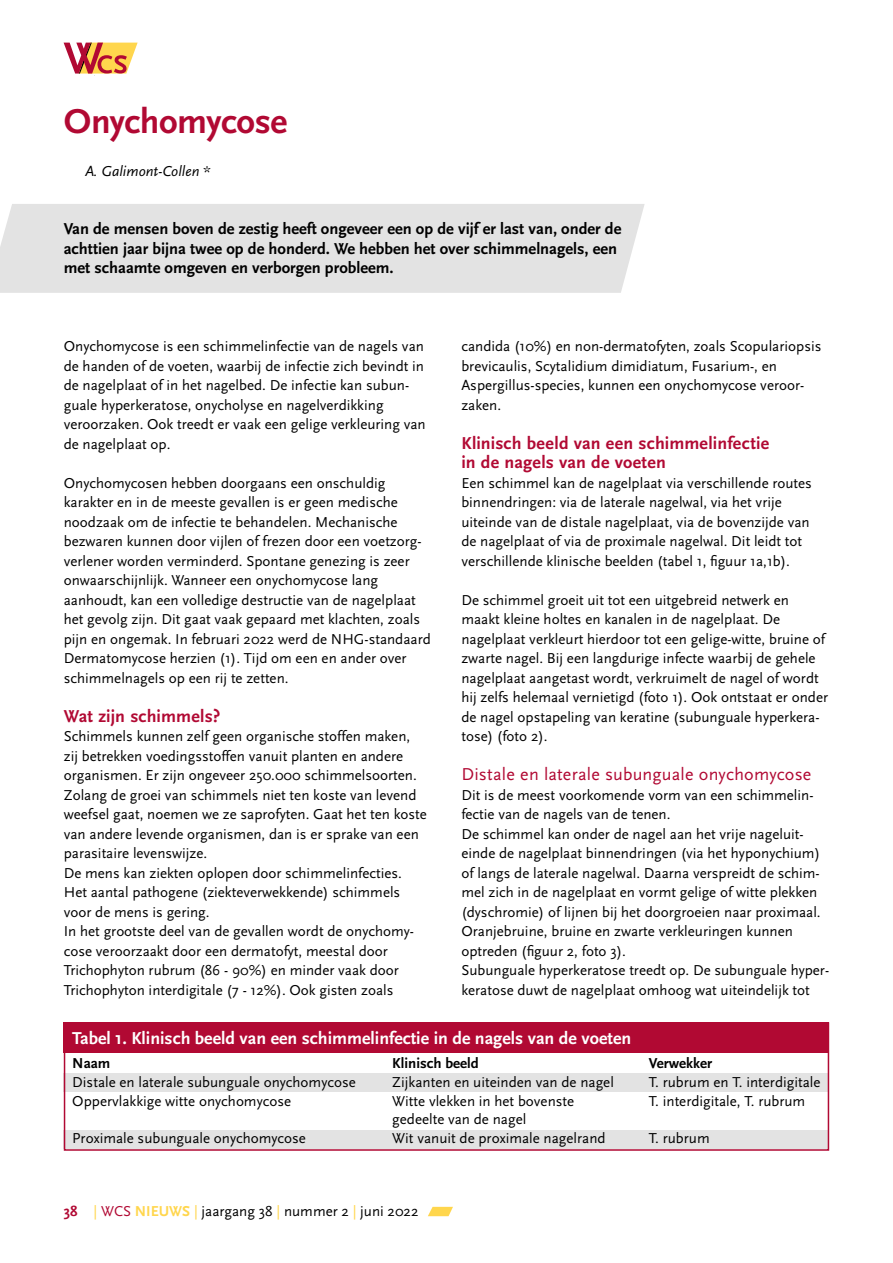
<style>
.page{position:relative;width:893px;height:1263px;background:#fff}
.page>*{position:absolute;margin:0;border:0;box-sizing:border-box;transform-origin:0 0}
.t1{font:700 36px "Scala Sans";letter-spacing:-.015em;color:#b10933}
.t2{font:700 18px/19.5px "Scala Sans";letter-spacing:.01em;color:#b10933}
.t3{font:700 18px "Scala Sans";color:#fff}
.t4{font:18px "Scala Sans";letter-spacing:.01em;color:#b10933}
.t5{font:700 16.5px/19.5px "Scala Sans";color:#000}
.t6{font:15px/19.5px "Scala Sans";color:#000}
.t7{font:700 15px "Scala Sans";color:#000}
.t8{font:italic 15px "Scala Sans";color:#000}
.s1{font-weight:700;color:#b10933}
.s2{color:#ffd64d}
.s3{color:#b10933}
.s4{font-weight:700;color:#ffd64d}
</style>
<div class="page">
<svg style="left:63px;top:42px;width:75px;height:2px"></svg>
<svg style="left:64px;top:43px;width:74px;height:31px"></svg>
<svg style="left:428px;top:1207px;width:25px;height:9px"></svg>
<div style="left:0;top:204px;width:645px;height:89px;background:#e3e3e3"></div>
<div style="left:64px;top:1073px;width:765px;height:18px;background:#e3e3e3"></div>
<div style="left:64px;top:1130px;width:765px;height:19px;background:#e3e3e3"></div>
<div style="left:64px;top:1022px;width:765px;height:31px;background:#b10933"></div>
<div style="left:64px;top:1022px;width:765px;height:129px;border:2px solid #b10933"></div>
<h1 class="t1" style="left:64px;top:102px;width:225px">Onychomycose</h1>
<p class="t8" style="left:85px;top:163px;width:127px">A. Galimont-Collen *</p>
<p class="t5" style="left:64px;top:220px;width:559px">Van de mensen boven de zestig heeft ongeveer een op de vijf er last van, onder de achttien jaar bijna twee op de honderd. We hebben het over schimmelnagels, een met schaamte omgeven en verborgen probleem.</p>
<p class="t6" style="left:64px;top:337px;width:363px">Onychomycose is een schimmelinfectie van de nagels van de handen of de voeten, waarbij de infectie zich bevindt in de nagelplaat of in het nagelbed. De infectie kan subun&shy;guale hyperkeratose, onycholyse en nagelverdikking veroorzaken. Ook treedt er vaak een gelige verkleuring van de nagelplaat op.</p>
<p class="t6" style="left:64px;top:473px;width:369px">Onychomycosen hebben doorgaans een onschuldig karakter en in de meeste gevallen is er geen medische noodzaak om de infectie te behandelen. Mechanische bezwaren kunnen door vijlen of frezen door een voetzorg&shy;verlener worden verminderd. Spontane genezing is zeer onwaarschijnlijk. Wanneer een onychomycose lang aanhoudt, kan een volledige destructie van de nagelplaat het gevolg zijn. Dit gaat vaak gepaard met klachten, zoals pijn en ongemak. In februari 2022 werd de NHG-standaard Dermatomycose herzien (1). Tijd om een en ander over schimmelnagels op een rij te zetten.</p>
<p class="t2" style="left:64px;top:707px;width:158px">Wat zijn schimmels?</p>
<p class="t6" style="left:64px;top:727px;width:365px">Schimmels kunnen zelf geen organische stoffen maken, zij betrekken voedingsstoffen vanuit planten en andere organismen. Er zijn ongeveer 250.000 schimmelsoorten.<br>Zolang de groei van schimmels niet ten koste van levend weefsel gaat, noemen we ze saprofyten. Gaat het ten koste van andere levende organismen, dan is er sprake van een parasitaire levenswijze.<br>De mens kan ziekten oplopen door schimmelinfecties.<br>Het aantal pathogene (ziekteverwekkende) schimmels voor de mens is gering.<br>In het grootste deel van de gevallen wordt de onychomy&shy;cose veroorzaakt door een dermatofyt, meestal door Trichophyton rubrum (86 - 90%) en minder vaak door Trichophyton interdigitale (7 - 12%). Ook gisten zoals</p>
<p class="t6" style="left:461px;top:337px;width:362px">candida (10%) en non-dermatofyten, zoals Scopulariopsis brevicaulis, Scytalidium dimidiatum, Fusarium-, en Aspergillus-species, kunnen een onychomycose veroor&shy;zaken.</p>
<p class="t2" style="left:461px;top:434px;width:310px">Klinisch beeld van een schimmelinfectie in de nagels van de voeten</p>
<p class="t6" style="left:461px;top:473px;width:352px">Een schimmel kan de nagelplaat via verschillende routes binnendringen: via de laterale nagelwal, via het vrije uiteinde van de distale nagelplaat, via de bovenzijde van de nagelplaat of via de proximale nagelwal. Dit leidt tot verschillende klinische beelden (tabel 1, figuur 1a,1b).</p>
<p class="t6" style="left:461px;top:590px;width:368px">De schimmel groeit uit tot een uitgebreid netwerk en maakt kleine holtes en kanalen in de nagelplaat. De nagelplaat verkleurt hierdoor tot een gelige-witte, bruine of zwarte nagel. Bij een langdurige infecte waarbij de gehele nagelplaat aangetast wordt, verkruimelt de nagel of wordt hij zelfs helemaal vernietigd (foto 1). Ook ontstaat er onder de nagel opstapeling van keratine (subunguale hyperkera&shy;tose) (foto 2).</p>
<p class="t4" style="left:461px;top:765px;width:351px">Distale en laterale subunguale onychomycose</p>
<p class="t6" style="left:461px;top:785px;width:369px">Dit is de meest voorkomende vorm van een schimmelin&shy;fectie van de nagels van de tenen.<br>De schimmel kan onder de nagel aan het vrije nageluit&shy;einde de nagelplaat binnendringen (via het hyponychium) of langs de laterale nagelwal. Daarna verspreidt de schim&shy;mel zich in de nagelplaat en vormt gelige of witte plekken (dyschromie) of lijnen bij het doorgroeien naar proximaal.<br>Oranjebruine, bruine en zwarte verkleuringen kunnen optreden (figuur 2, foto 3).<br>Subunguale hyperkeratose treedt op. De subunguale hyper&shy;keratose duwt de nagelplaat omhoog wat uiteindelijk tot</p>
<p class="t3" style="left:72px;top:1028px;width:560px">Tabel 1. Klinisch beeld van een schimmelinfectie in de nagels van de voeten</p>
<p class="t7" style="left:72px;top:1055px;width:40px">Naam</p>
<p class="t7" style="left:392px;top:1055px;width:88px">Klinisch beeld</p>
<p class="t7" style="left:649px;top:1055px;width:65px">Verwekker</p>
<p class="t6" style="left:72px;top:1072px;width:285px">Distale en laterale subunguale onychomycose</p>
<p class="t6" style="left:392px;top:1072px;width:223px">Zijkanten en uiteinden van de nagel</p>
<p class="t6" style="left:649px;top:1072px;width:173px">T. rubrum en T. interdigitale</p>
<p class="t6" style="left:72px;top:1091px;width:220px">Oppervlakkige witte onychomycose</p>
<p class="t6" style="left:392px;top:1091px;width:183px">Witte vlekken in het bovenste</p>
<p class="t6" style="left:649px;top:1091px;width:158px">T. interdigitale, T. rubrum</p>
<p class="t6" style="left:392px;top:1110px;width:135px">gedeelte van de nagel</p>
<p class="t6" style="left:72px;top:1129px;width:235px">Proximale subunguale onychomycose</p>
<p class="t6" style="left:392px;top:1129px;width:215px">Wit vanuit de proximale nagelrand</p>
<p class="t6" style="left:649px;top:1129px;width:62px">T. rubrum</p>
<p class="t6" style="left:64px;top:1202px;width:356px"><span class="s1">38</span> <span class="s2">|</span> <span class="s3">WCS</span> <span class="s4">NIEUWS</span> <span class="s2">|</span> jaargang 38 <span class="s2">|</span> nummer 2 <span class="s2">|</span> juni 2022</p>
</div>
